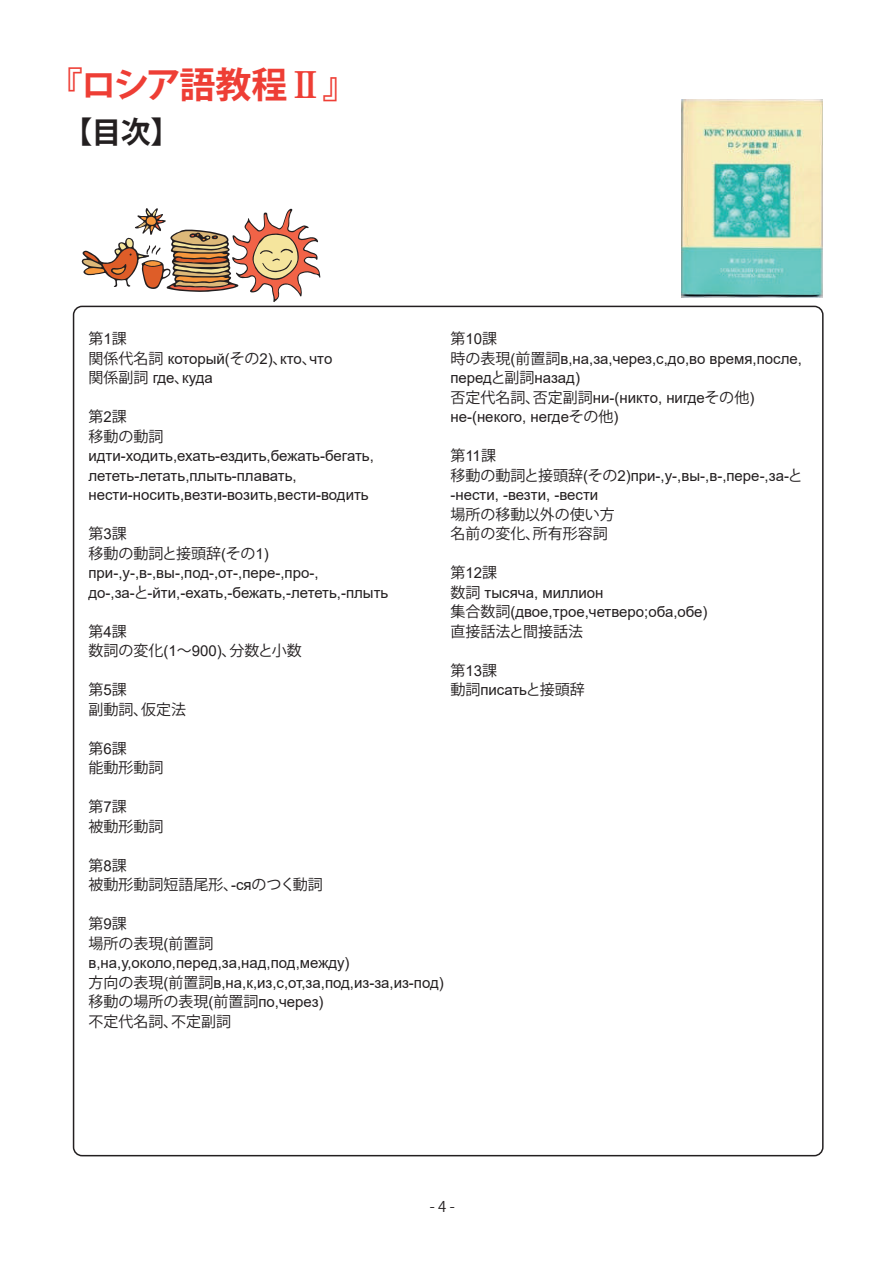
<style>
.page{position:relative;width:893px;height:1263px;background:#fff}
.page>*{position:absolute;margin:0;border:0;box-sizing:border-box;transform-origin:0 0}
.t1{font:700 36px "Koz Go Pr 6 N";letter-spacing:-.06em;color:#ee3e35}
.t2{font:700 30px "Koz Go Pr 6 N";color:#231f20}
.t3{font:15px/19.5px "Arial";color:#231f20}
.t4{font:15px/19.5px "Koz Go Pro";color:#231f20}
.t5{font:14.7px "Koz Go Pr 6 N";color:#231f20}
.s1{font-family:"Koz Min Pro"}
.s2{font-family:"Arial"}
.s3{font-family:"Koz Go Pro"}
.s4{font-family:"Koz Go Pr 6 N"}
</style>
<div class="page">
<img style="left:682px;top:100px;width:141px;height:197px">
<svg style="left:82px;top:208px;width:238px;height:94px"></svg>
<h1 class="t1" style="left:47px;top:64px;width:313px">『ロシア語教程<span class="s1">Ⅱ</span>』</h1>
<h2 class="t2" style="left:62px;top:115px;width:120px">【目次】</h2>
<p class="t4" style="left:450px;top:329px;width:48px">第<span class="s2">10</span>課</p>
<p class="t3" style="left:450px;top:349px;width:353px"><span class="s3">時の表現</span>(<span class="s3">前置詞</span>в,на,за,через,с,до,во время,после, перед<span class="s3">と副詞</span>назад)<br><span class="s3">否定代名詞、否定副詞</span>ни-(никто, нигде<span class="s3">その他</span>) не-(некого, негде<span class="s3">その他</span>)</p>
<p class="t4" style="left:450px;top:446px;width:47px">第<span class="s2">11</span>課</p>
<p class="t3" style="left:450px;top:466px;width:354px"><span class="s3">移動の動詞と接頭辞</span>(<span class="s3">その</span>2)при-,у-,вы-,в-,пере-,за-<span class="s3">と</span>-нести, -везти, -вести</p>
<p class="t4" style="left:450px;top:505px;width:166px">場所の移動以外の使い方名前の変化、所有形容詞</p>
<p class="t4" style="left:450px;top:563px;width:48px">第<span class="s2">12</span>課</p>
<p class="t3" style="left:450px;top:583px;width:259px"><span class="s3">数詞</span> тысяча, миллион<br><span class="s3">集合数詞</span>(двое,трое,четверо;оба,обе)</p>
<p class="t4" style="left:450px;top:622px;width:134px">直接話法と間接話法</p>
<p class="t4" style="left:450px;top:661px;width:136px">第<span class="s2">13</span>課<br>動詞<span class="s2">писать</span>と接頭辞</p>
<p class="t4" style="left:89px;top:329px;width:40px">第<span class="s2">1</span>課</p>
<p class="t3" style="left:89px;top:349px;width:245px"><span class="s3">関係代名詞</span> который(<span class="s3">その</span>2)<span class="s3">、</span>кто<span class="s3">、</span>что<span class="s3">関係副詞</span> где<span class="s3">、</span>куда</p>
<p class="t4" style="left:89px;top:407px;width:76px">第<span class="s2">2</span>課<br>移動の動詞</p>
<p class="t3" style="left:89px;top:446px;width:287px">идти-ходить,ехать-ездить,бежать-бегать, лететь-летать,плыть-плавать, нести-носить,везти-возить,вести-водить</p>
<p class="t4" style="left:89px;top:524px;width:182px">第<span class="s2">3</span>課<br>移動の動詞と接頭辞<span class="s2">(</span>その<span class="s2">1)</span></p>
<p class="t3" style="left:89px;top:563px;width:301px">при-,у-,в-,вы-,под-,от-,пере-,про-,<br>до-,за-<span class="s3">と</span>-йти,-ехать,-бежать,-лететь,-плыть</p>
<p class="t4" style="left:89px;top:622px;width:215px">第<span class="s2">4</span>課<br>数詞の変化<span class="s2">(1</span>～<span class="s2">900)</span><span class="s4">、</span>分数と小数</p>
<p class="t4" style="left:89px;top:680px;width:99px">第<span class="s2">5</span>課<br>副動詞、仮定法</p>
<p class="t4" style="left:89px;top:739px;width:76px">第<span class="s2">6</span>課<br>能動形動詞</p>
<p class="t4" style="left:89px;top:797px;width:76px">第<span class="s2">7</span>課<br>被動形動詞</p>
<p class="t4" style="left:89px;top:856px;width:236px">第<span class="s2">8</span>課<br>被動形動詞短語尾形、<span class="s2">-ся</span>のつく動詞</p>
<p class="t4" style="left:89px;top:914px;width:126px">第<span class="s2">9</span>課<br>場所の表現<span class="s2">(</span>前置詞</p>
<p class="t3" style="left:89px;top:953px;width:357px">в,на,у,около,перед,за,над,под,между)<br><span class="s3">方向の表現</span>(<span class="s3">前置詞</span>в,на,к,из,с,от,за,под,из-за,из-под)</p>
<p class="t4" style="left:89px;top:992px;width:237px">移動の場所の表現<span class="s2">(</span>前置詞<span class="s2">по,через)</span>不定代名詞、不定副詞</p>
<p class="t5" style="left:430px;top:1198px;width:27px">- 4 -</p>
</div>
